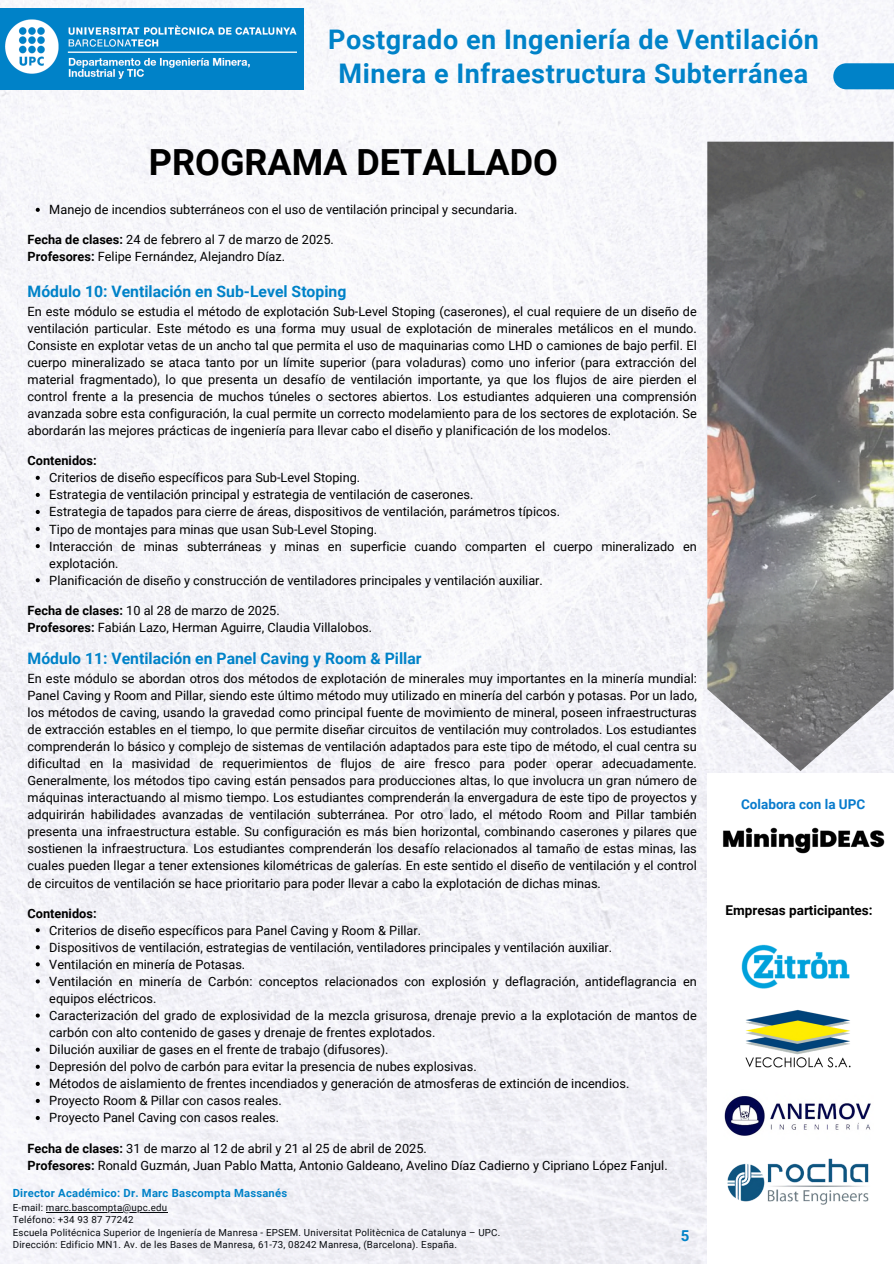
<style>
.page{position:relative;width:894px;height:1264px;background:#fff}
.page>*{position:absolute;margin:0;border:0;box-sizing:border-box;transform-origin:0 0}
.t1{font:700 36px "Roboto";color:#000}
.t2{font:700 27px/33.8px "Roboto";letter-spacing:.02em;color:#0082c8;text-align:center}
.t3{font:700 15.75px "Roboto";color:#0082c8}
.t4{font:700 15px "Roboto";color:#0082c8}
.t5{font:700 13.5px "Roboto";color:#000}
.t6{font:700 13.5px "Roboto";color:#087bcd}
.t7{font:12.75px/17.1px "Roboto";color:#000}
.t8{font:700 12.75px "Roboto";color:#000}
.t9{font:700 11.25px "Roboto";letter-spacing:.02em;color:#0082c8}
.t10{font:9.75px "Roboto";letter-spacing:.02em;color:#070a0e}
.s1{font-weight:700}
</style>
<div class="page">
<img style="left:0;top:0;width:893px;height:1263px">
<div style="left:707px;top:773px;width:186px;height:490px;background:#fff"></div>
<img style="left:741px;top:944px;width:109px;height:45px">
<img style="left:745px;top:1009px;width:106px;height:59px">
<img style="left:724px;top:1096px;width:147px;height:40px">
<img style="left:727px;top:1158px;width:142px;height:47px">
<img style="left:0;top:9px;width:303px;height:81px">
<svg style="left:833px;top:63px;width:60px;height:26px;background:#0e89cb"></svg>
<img style="left:723px;top:827px;width:161px;height:27px">
<img style="left:707px;top:142px;width:186px;height:629px">
<hr style="left:46px;top:1211px;width:121px;height:1px;background:#070a0e">
<svg style="left:36px;top:476px;width:4px;height:4px"></svg>
<svg style="left:36px;top:493px;width:4px;height:4px"></svg>
<svg style="left:36px;top:510px;width:4px;height:4px"></svg>
<svg style="left:36px;top:527px;width:4px;height:4px"></svg>
<svg style="left:36px;top:544px;width:4px;height:4px"></svg>
<svg style="left:36px;top:578px;width:4px;height:4px"></svg>
<svg style="left:36px;top:928px;width:4px;height:4px"></svg>
<svg style="left:36px;top:945px;width:4px;height:4px"></svg>
<svg style="left:36px;top:962px;width:4px;height:4px"></svg>
<svg style="left:36px;top:979px;width:4px;height:4px"></svg>
<svg style="left:36px;top:1013px;width:4px;height:4px"></svg>
<svg style="left:36px;top:1047px;width:4px;height:4px"></svg>
<svg style="left:36px;top:1064px;width:4px;height:4px"></svg>
<svg style="left:36px;top:1081px;width:4px;height:4px"></svg>
<svg style="left:36px;top:1098px;width:4px;height:4px"></svg>
<svg style="left:36px;top:1115px;width:4px;height:4px"></svg>
<svg style="left:36px;top:208px;width:4px;height:4px"></svg>
<h4 class="t2" style="left:328px;top:23px;width:492px">Postgrado en Ingeniería de Ventilación<br>Minera e Infraestructura Subterránea</h4>
<h3 class="t1" style="left:149px;top:142px;width:410px">PROGRAMA DETALLADO</h3>
<p class="t7" style="left:49px;top:201px;width:469px">Manejo de incendios subterráneos con el uso de ventilación principal y secundaria.</p>
<p class="t7" style="left:28px;top:231px;width:308px"><span class="s1">Fecha de clases:</span> 24 de febrero al 7 de marzo de 2025.<br><span class="s1">Profesores:</span> Felipe Fernández, Alejandro Díaz.</p>
<p class="t3" style="left:28px;top:282px;width:320px">Módulo 10: Ventilación en Sub-Level Stoping</p>
<p class="t7" style="left:28px;top:303px;width:670px;text-align:justify">En este módulo se estudia el método de explotación Sub-Level Stoping (caserones), el cual requiere de un diseño de ventilación particular. Este método es una forma muy usual de explotación de minerales metálicos en el mundo.<br>Consiste en explotar vetas de un ancho tal que permita el uso de maquinarias como LHD o camiones de bajo perfil. El cuerpo mineralizado se ataca tanto por un límite superior (para voladuras) como uno inferior (para extracción del material fragmentado), lo que presenta un desafío de ventilación importante, ya que los flujos de aire pierden el control frente a la presencia de muchos túneles o sectores abiertos. Los estudiantes adquieren una comprensión avanzada sobre esta configuración, la cual permite un correcto modelamiento para de los sectores de explotación. Se abordarán las mejores prácticas de ingeniería para llevar cabo el diseño y planificación de los modelos.</p>
<p class="t8" style="left:28px;top:453px;width:70px">Contenidos:</p>
<p class="t7" style="left:49px;top:469px;width:312px">Criterios de diseño específicos para Sub-Level Stoping.</p>
<p class="t7" style="left:49px;top:486px;width:425px">Estrategia de ventilación principal y estrategia de ventilación de caserones.</p>
<p class="t7" style="left:49px;top:503px;width:512px">Estrategia de tapados para cierre de áreas, dispositivos de ventilación, parámetros típicos.</p>
<p class="t7" style="left:49px;top:520px;width:329px">Tipo de montajes para minas que usan Sub-Level Stoping.</p>
<p class="t7" style="left:49px;top:537px;width:649px">Interacción de minas subterráneas y minas en superficie cuando comparten el cuerpo mineralizado en explotación.</p>
<p class="t7" style="left:49px;top:572px;width:495px">Planificación de diseño y construcción de ventiladores principales y ventilación auxiliar.</p>
<p class="t7" style="left:28px;top:602px;width:346px"><span class="s1">Fecha de clases:</span> 10 al 28 de marzo de 2025.<br><span class="s1">Profesores:</span> Fabián Lazo, Herman Aguirre, Claudia Villalobos.</p>
<p class="t3" style="left:28px;top:649px;width:395px">Módulo 11: Ventilación en Panel Caving y Room &amp; Pillar</p>
<p class="t7" style="left:28px;top:669px;width:670px;text-align:justify">En este módulo se abordan otros dos métodos de explotación de minerales muy importantes en la minería mundial:<br>Panel Caving y Room and Pillar, siendo este último método muy utilizado en minería del carbón y potasas. Por un lado, los métodos de caving, usando la gravedad como principal fuente de movimiento de mineral, poseen infraestructuras de extracción estables en el tiempo, lo que permite diseñar circuitos de ventilación muy controlados. Los estudiantes comprenderán lo básico y complejo de sistemas de ventilación adaptados para este tipo de método, el cual centra su dificultad en la masividad de requerimientos de flujos de aire fresco para poder operar adecuadamente.<br>Generalmente, los métodos tipo caving están pensados para producciones altas, lo que involucra un gran número de máquinas interactuando al mismo tiempo. Los estudiantes comprenderán la envergadura de este tipo de proyectos y adquirirán habilidades avanzadas de ventilación subterránea. Por otro lado, el método Room and Pillar también presenta una infraestructura estable. Su configuración es más bien horizontal, combinando caserones y pilares que sostienen la infraestructura. Los estudiantes comprenderán los desafío relacionados al tamaño de estas minas, las cuales pueden llegar a tener extensiones kilométricas de galerías. En este sentido el diseño de ventilación y el control de circuitos de ventilación se hace prioritario para poder llevar a cabo la explotación de dichas minas.</p>
<h4 class="t8" style="left:28px;top:905px;width:70px">Contenidos:</h4>
<h5 class="t7" style="left:49px;top:921px;width:373px">Criterios de diseño específicos para Panel Caving y Room &amp; Pillar.</h5>
<p class="t7" style="left:49px;top:938px;width:564px">Dispositivos de ventilación, estrategias de ventilación, ventiladores principales y ventilación auxiliar.</p>
<p class="t7" style="left:49px;top:955px;width:197px">Ventilación en minería de Potasas.</p>
<p class="t7" style="left:49px;top:973px;width:649px">Ventilación en minería de Carbón: conceptos relacionados con explosión y deflagración, antideflagrancia en equipos eléctricos.</p>
<p class="t7" style="left:49px;top:1007px;width:649px">Caracterización del grado de explosividad de la mezcla grisurosa, drenaje previo a la explotación de mantos de carbón con alto contenido de gases y drenaje de frentes explotados.</p>
<p class="t7" style="left:49px;top:1041px;width:340px">Dilución auxiliar de gases en el frente de trabajo (difusores).</p>
<h3 class="t7" style="left:49px;top:1058px;width:429px">Depresión del polvo de carbón para evitar la presencia de nubes explosivas.</h3>
<p class="t7" style="left:49px;top:1075px;width:581px">Métodos de aislamiento de frentes incendiados y generación de atmosferas de extinción de incendios.</p>
<h3 class="t7" style="left:49px;top:1092px;width:234px">Proyecto Room &amp; Pillar con casos reales.</h3>
<p class="t7" style="left:49px;top:1109px;width:231px">Proyecto Panel Caving con casos reales.</p>
<p class="t7" style="left:28px;top:1139px;width:641px"><span class="s1">Fecha de clases:</span> 31 de marzo al 12 de abril y 21 al 25 de abril de 2025.<br><span class="s1">Profesores:</span> Ronald Guzmán, Juan Pablo Matta, Antonio Galdeano, Avelino Díaz Cadierno y Cipriano López Fanjul.</p>
<p class="t9" style="left:13px;top:1186px;width:276px">Director Académico: Dr. Marc Bascompta Massanés</p>
<p class="t10" style="left:13px;top:1202px;width:156px">E-mail: marc.bascompta@upc.edu</p>
<p class="t10" style="left:13px;top:1214px;width:122px">Teléfono: +34 93 87 77242</p>
<p class="t10" style="left:13px;top:1226px;width:489px">Escuela Politécnica Superior de Ingeniería de Manresa - EPSEM. Universitat Politècnica de Catalunya – UPC.</p>
<p class="t10" style="left:13px;top:1238px;width:445px">Dirección: Edificio MN1. Av. de les Bases de Manresa, 61-73, 08242 Manresa, (Barcelona). España.</p>
<h4 class="t4" style="left:680px;top:1226px;width:10px">5</h4>
<h4 class="t6" style="left:741px;top:796px;width:126px">Colabora con la UPC</h4>
<p class="t5" style="left:725px;top:902px;width:148px">Empresas participantes:</p>
</div>
